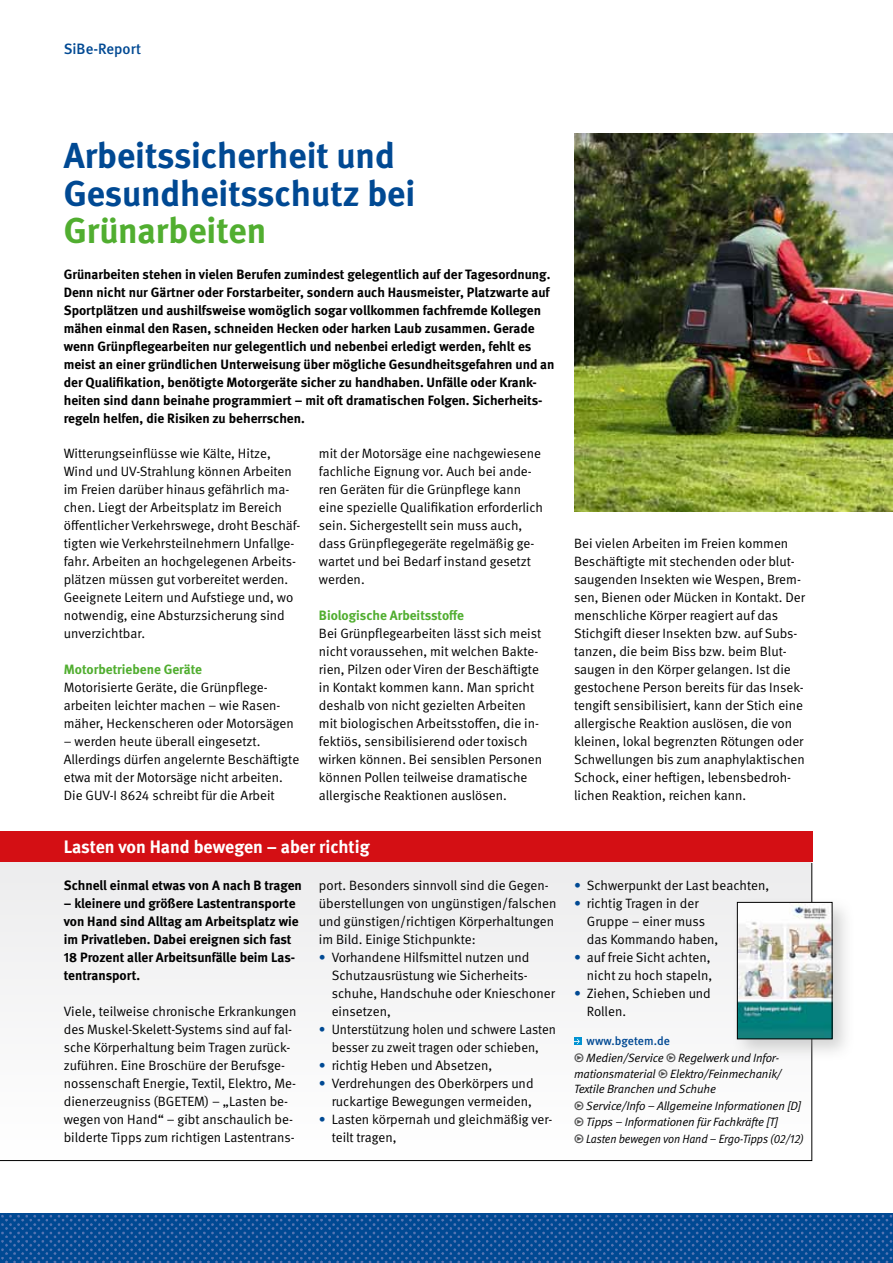
<style>
.page{position:relative;width:893px;height:1263px;background:#fff}
.page>*{position:absolute;margin:0;border:0;box-sizing:border-box;transform-origin:0 0}
.t1{font:700 36px/37.5px "DGUV Meta";color:#004993}
.t2{font:700 36px "DGUV Meta";color:#51ae30}
.t3{font:700 18px "DGUV Meta";color:#fff}
.t4{font:500 15px "DGUV Meta";color:#004993}
.t5{font:13.5px/18px "DGUV Meta";color:#000}
.t6{font:700 13.5px/18px "DGUV Meta";color:#000}
.t7{font:700 13.5px "DGUV Meta";color:#51ae30}
.t8{font:italic 12px/16.5px "DGUV Meta";letter-spacing:-.01em;color:#000}
.t9{font:italic 12px "DGUV Meta";letter-spacing:-.01em;color:#000;scale:.94 1}
.t10{font:500 12px "DGUV Meta";color:#004993}
.s1{color:#004993}
.s2{font-weight:500;font-style:normal;color:#565656}
</style>
<div class="page">
<img style="left:574px;top:134px;width:319px;height:378px">
<div style="left:0;top:831px;width:812px;height:31px;background:#d40f14"></div>
<svg style="left:0;top:862px;width:813px;height:299px"></svg>
<img style="left:0;top:1214px;width:893px;height:49px">
<svg style="left:574px;top:1038px;width:7px;height:7px"></svg>
<div style="left:732px;top:896px;width:123px;height:165px;background:#8f908f;opacity:.39"></div>
<img style="left:739px;top:904px;width:91px;height:133px">
<div style="left:737px;top:902px;width:95px;height:137px;border:1px solid #000"></div>
<p class="t4" style="left:64px;top:40px;width:79px">SiBe-Report</p>
<h1 class="t1" style="left:64px;top:138px;width:353px">Arbeitssicherheit und<br>Gesundheitsschutz bei</h1>
<h1 class="t2" style="left:64px;top:209px;width:204px">Grünarbeiten</h1>
<p class="t6" style="left:64px;top:266px;width:492px">Grünarbeiten stehen in vielen Berufen zumindest gelegentlich auf der Tagesordnung.<br>Denn nicht nur Gärtner oder Forstarbeiter, sondern auch Hausmeister, Platzwarte auf Sportplätzen und aushilfsweise womöglich sogar vollkommen fachfremde Kollegen mähen einmal den Rasen, schneiden Hecken oder harken Laub zusammen. Gerade wenn Grünpflegearbeiten nur gelegentlich und nebenbei erledigt werden, fehlt es meist an einer gründlichen Unterweisung über mögliche Gesundheitsgefahren und an der Qualifikation, benötigte Motorgeräte sicher zu handhaben. Unfälle oder Krank&shy;heiten sind dann beinahe programmiert – mit oft dramatischen Folgen. Sicherheits&shy;regeln helfen, die Risiken zu beherrschen.</p>
<p class="t5" style="left:64px;top:444px;width:238px">Witterungseinflüsse wie Kälte, Hitze, Wind und UV-Strahlung können Arbeiten im Freien darüber hinaus gefährlich ma&shy;chen. Liegt der Arbeitsplatz im Bereich öffentlicher Verkehrswege, droht Beschäf&shy;tigten wie Verkehrsteilnehmern Unfallge&shy;fahr. Arbeiten an hochgelegenen Arbeits&shy;plätzen müssen gut vorbereitet werden.<br>Geeignete Leitern und Aufstiege und, wo notwendig, eine Absturzsicherung sind unverzichtbar.</p>
<p class="t7" style="left:64px;top:661px;width:140px">Motorbetriebene Geräte</p>
<p class="t5" style="left:64px;top:678px;width:231px">Motorisierte Geräte, die Grünpflege&shy;arbeiten leichter machen – wie Rasen&shy;mäher, Heckenscheren oder Motorsägen</p>
<p class="t5" style="left:64px;top:732px;width:237px">– werden heute überall eingesetzt.<br>Allerdings dürfen angelernte Beschäftigte etwa mit der Motorsäge nicht arbeiten.<br>Die GUV-I 8624 schreibt für die Arbeit</p>
<p class="t5" style="left:319px;top:444px;width:226px">mit der Motorsäge eine nachgewiesene fachliche Eignung vor. Auch bei ande&shy;ren Geräten für die Grünpflege kann eine spezielle Qualifikation erforderlich sein. Sichergestellt sein muss auch, dass Grünpflegegeräte regelmäßig ge&shy;wartet und bei Bedarf instand gesetzt werden.</p>
<p class="t7" style="left:319px;top:607px;width:147px">Biologische Arbeitsstoffe</p>
<p class="t5" style="left:319px;top:624px;width:225px">Bei Grünpflegearbeiten lässt sich meist nicht voraussehen, mit welchen Bakte&shy;rien, Pilzen oder Viren der Beschäftigte in Kontakt kommen kann. Man spricht deshalb von nicht gezielten Arbeiten mit biologischen Arbeitsstoffen, die in&shy;fektiös, sensibilisierend oder toxisch wirken können. Bei sensiblen Personen können Pollen teilweise dramatische allergische Reaktionen auslösen.</p>
<h2 class="t3" style="left:64px;top:836px;width:307px">Lasten von Hand bewegen – aber richtig</h2>
<p class="t6" style="left:64px;top:876px;width:240px">Schnell einmal etwas von A nach B tragen</p>
<p class="t6" style="left:64px;top:894px;width:236px">– kleinere und größere Lastentransporte von Hand sind Alltag am Arbeitsplatz wie im Privatleben. Dabei ereignen sich fast 18 Prozent aller Arbeitsunfälle beim Las&shy;tentransport.</p>
<p class="t5" style="left:64px;top:1002px;width:234px">Viele, teilweise chronische Erkrankungen des Muskel-Skelett-Systems sind auf fal&shy;sche Körperhaltung beim Tragen zurück&shy;zuführen. Eine Broschüre der Berufsge&shy;nossenschaft Energie, Textil, Elektro, Me&shy;dienerzeugniss (BGETEM) – „Lasten be&shy;wegen von Hand“ – gibt anschaulich be&shy;bilderte Tipps zum richtigen Lastentrans-</p>
<p class="t5" style="left:319px;top:876px;width:239px">port. Besonders sinnvoll sind die Gegen&shy;überstellungen von ungünstigen/falschen und günstigen/richtigen Körperhaltungen im Bild. Einige Stichpunkte:</p>
<p class="t5" style="left:332px;top:948px;width:225px;text-indent:-13px"><span class="s1">•</span> Vorhandene Hilfsmittel nutzen und<br>Schutzausrüstung wie Sicherheits&shy;schuhe, Handschuhe oder Knieschoner einsetzen,</p>
<p class="t5" style="left:319px;top:1020px;width:238px;text-align:center"><span class="s1">•</span> Unterstützung holen und schwere Lasten besser zu zweit tragen oder schieben,</p>
<p class="t5" style="left:319px;top:1056px;width:175px"><span class="s1">•</span> richtig Heben und Absetzen,</p>
<p class="t5" style="left:319px;top:1074px;width:216px;text-align:right"><span class="s1">•</span> Verdrehungen des Oberkörpers und ruckartige Bewegungen vermeiden,</p>
<p class="t5" style="left:332px;top:1110px;width:222px;text-indent:-13px"><span class="s1">•</span> Lasten körpernah und gleichmäßig ver&shy;teilt tragen,</p>
<p class="t5" style="left:574px;top:534px;width:232px">Bei vielen Arbeiten im Freien kommen Beschäftigte mit stechenden oder blut&shy;saugenden Insekten wie Wespen, Brem&shy;sen, Bienen oder Mücken in Kontakt. Der menschliche Körper reagiert auf das Stichgift dieser Insekten bzw. auf Subs&shy;tanzen, die beim Biss bzw. beim Blut&shy;saugen in den Körper gelangen. Ist die gestochene Person bereits für das Insek&shy;tengift sensibilisiert, kann der Stich eine allergische Reaktion auslösen, die von kleinen, lokal begrenzten Rötungen oder Schwellungen bis zum anaphylaktischen Schock, einer heftigen, lebensbedroh&shy;lichen Reaktion, reichen kann.</p>
<p class="t5" style="left:574px;top:876px;width:197px"><span class="s1">•</span> Schwerpunkt der Last beachten,</p>
<p class="t5" style="left:587px;top:894px;width:133px;text-indent:-13px"><span class="s1">•</span> richtig Tragen in der<br>Gruppe – einer muss das Kommando haben,</p>
<p class="t5" style="left:574px;top:948px;width:140px;text-align:right"><span class="s1">•</span> auf freie Sicht achten, nicht zu hoch stapeln,</p>
<p class="t5" style="left:587px;top:984px;width:126px;text-indent:-13px"><span class="s1">•</span> Ziehen, Schieben und<br>Rollen.</p>
<p class="t10" style="left:587px;top:1034px;width:85px">www.bgetem.de</p>
<p class="t8" style="left:574px;top:1049px;width:209px"><span class="s2">•</span> Medien/Service <span class="s2">•</span> Regelwerk und Infor&shy;mationsmaterial <span class="s2">•</span> Elektro/Feinmechanik/</p>
<p class="t8" style="left:574px;top:1081px;width:143px">Textile Branchen und Schuhe</p>
<p class="t8" style="left:574px;top:1097px;width:228px"><span class="s2">•</span> Service/Info – Allgemeine Informationen [D]</p>
<p class="t8" style="left:574px;top:1114px;width:206px"><span class="s2">•</span> Tipps – Informationen für Fachkräfte [T]</p>
<p class="t9" style="left:574px;top:1131px;width:246px"><span class="s2">•</span> Lasten bewegen von Hand – Ergo-Tipps (02/12)</p>
</div>
